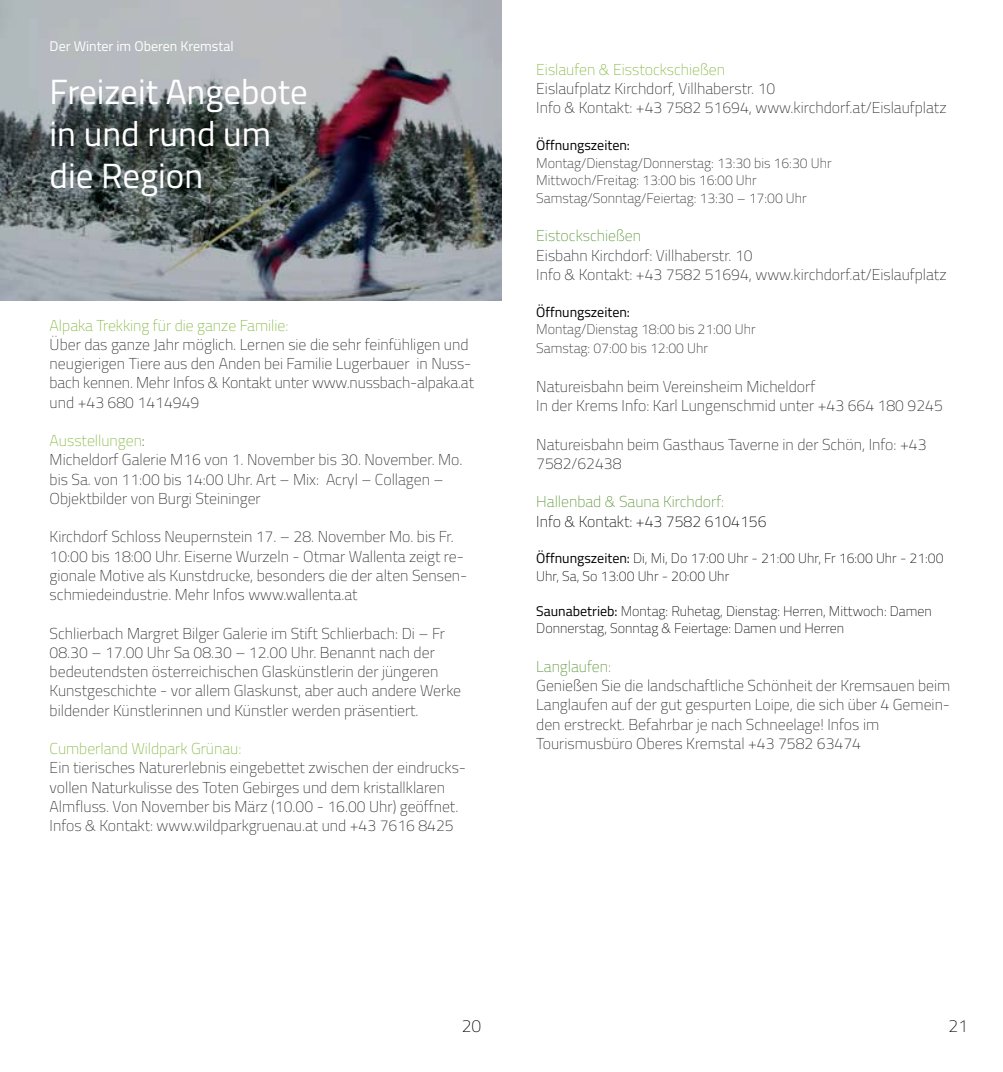
<style>
.page{position:relative;width:1003px;height:1072px;background:#fff}
.page>*{position:absolute;margin:0;border:0;box-sizing:border-box;transform-origin:0 0}
.t1{font:35px/42px "Titillium Web";color:#fff}
.t2{font:100 17.5px "Titillium Web";color:#000}
.t3{font:100 15.75px/19.2px "Titillium Web";color:#292829}
.t4{font:100 15.75px "Titillium Web";color:#80b539}
.t5{font:100 15.75px "Titillium Web";color:#589231}
.t6{font:100 15.75px "Titillium Web";color:#000}
.t7{font:100 14px/17.5px "Titillium Web";color:#000}
.t8{font:100 14px/17.5px "Titillium Web";color:#292829}
.t9{font:14px "Titillium Web";color:#000}
.t10{font:14px "Titillium Web";color:#fff}
.s1{color:#80b539}
.s2{font-weight:400}
</style>
<div class="page">
<svg style="left:0;top:0;width:501px;height:300px;background:#7e8286"></svg>
<p class="t10" style="left:50px;top:36px;width:185px">Der Winter im Oberen Kremstal</p>
<h1 class="t1" style="left:50px;top:69px;width:259px">Freizeit Angebote in und rund um die Region</h1>
<p class="t4" style="left:50px;top:314px;width:240px">Alpaka Trekking für die ganze Familie:</p>
<p class="t3" style="left:50px;top:334px;width:426px">Über das ganze Jahr möglich. Lernen sie die sehr feinfühligen und neugierigen Tiere aus den Anden bei Familie Lugerbauer in Nuss&shy;bach kennen. Mehr Infos &amp; Kontakt unter www.nussbach-alpaka.at und +43 680 1414949</p>
<p class="t3" style="left:50px;top:430px;width:414px"><span class="s1">Ausstellungen</span>:<br>Micheldorf Galerie M16 von 1. November bis 30. November. Mo. bis Sa. von 11:00 bis 14:00 Uhr. Art – Mix: Acryl – Collagen – Objektbilder von Burgi Steininger</p>
<p class="t3" style="left:50px;top:526px;width:419px">Kirchdorf Schloss Neupernstein 17. – 28. November Mo. bis Fr.<br>10:00 bis 18:00 Uhr. Eiserne Wurzeln - Otmar Wallenta zeigt re&shy;gionale Motive als Kunstdrucke, besonders die der alten Sensen&shy;schmiedeindustrie. Mehr Infos www.wallenta.at</p>
<p class="t3" style="left:50px;top:622px;width:413px">Schlierbach Margret Bilger Galerie im Stift Schlierbach: Di – Fr 08.30 – 17.00 Uhr Sa 08.30 – 12.00 Uhr. Benannt nach der bedeutendsten österreichischen Glaskünstlerin der jüngeren Kunstgeschichte - vor allem Glaskunst, aber auch andere Werke bildender Künstlerinnen und Künstler werden präsentiert.</p>
<p class="t4" style="left:50px;top:737px;width:193px">Cumberland Wildpark Grünau:</p>
<p class="t3" style="left:50px;top:757px;width:417px">Ein tierisches Naturerlebnis eingebettet zwischen der eindrucks&shy;vollen Naturkulisse des Toten Gebirges und dem kristallklaren Almfluss. Von November bis März (10.00 - 16.00 Uhr) geöffnet.<br>Infos &amp; Kontakt: www.wildparkgruenau.at und +43 7616 8425</p>
<p class="t4" style="left:536px;top:58px;width:190px">Eislaufen &amp; Eisstockschießen</p>
<p class="t3" style="left:536px;top:78px;width:411px">Eislaufplatz Kirchdorf, Villhaberstr. 10<br>Info &amp; Kontakt: +43 7582 51694, www.kirchdorf.at/Eislaufplatz</p>
<p class="t9" style="left:536px;top:135px;width:95px">Öffnungszeiten:</p>
<p class="t8" style="left:536px;top:153px;width:297px">Montag/Dienstag/Donnerstag: 13:30 bis 16:30 Uhr<br>Mittwoch/Freitag: 13:00 bis 16:00 Uhr<br>Samstag/Sonntag/Feiertag: 13:30 – 17:00 Uhr</p>
<p class="t5" style="left:536px;top:224px;width:106px">Eistockschießen</p>
<p class="t3" style="left:536px;top:245px;width:411px">Eisbahn Kirchdorf: Villhaberstr. 10<br>Info &amp; Kontakt: +43 7582 51694, www.kirchdorf.at/Eislaufplatz</p>
<p class="t9" style="left:536px;top:301px;width:95px">Öffnungszeiten:</p>
<p class="t8" style="left:536px;top:319px;width:221px;line-height:19.2px">Montag/Dienstag 18:00 bis 21:00 Uhr<br>Samstag: 07:00 bis 12:00 Uhr</p>
<p class="t3" style="left:536px;top:376px;width:408px">Natureisbahn beim Vereinsheim Micheldorf<br>In der Krems Info: Karl Lungenschmid unter +43 664 180 9245</p>
<p class="t3" style="left:536px;top:433px;width:391px">Natureisbahn beim Gasthaus Taverne in der Schön, Info: +43<br>7582/62438</p>
<p class="t5" style="left:536px;top:490px;width:189px">Hallenbad &amp; Sauna Kirchdorf:</p>
<p class="t6" style="left:536px;top:510px;width:232px">Info &amp; Kontakt: +43 7582 6104156</p>
<p class="t7" style="left:536px;top:549px;width:408px"><span class="s2">Öffnungszeiten:</span> Di, Mi, Do 17:00 Uhr - 21:00 Uhr, Fr 16:00 Uhr - 21:00<br>Uhr, Sa, So 13:00 Uhr - 20:00 Uhr</p>
<p class="t7" style="left:536px;top:601px;width:397px"><span class="s2">Saunabetrieb:</span> Montag: Ruhetag, Dienstag: Herren, Mittwoch: Damen<br>Donnerstag, Sonntag &amp; Feiertage: Damen und Herren</p>
<p class="t5" style="left:536px;top:655px;width:76px">Langlaufen:</p>
<p class="t3" style="left:536px;top:675px;width:415px">Genießen Sie die landschaftliche Schönheit der Kremsauen beim Langlaufen auf der gut gespurten Loipe, die sich über 4 Gemein&shy;den erstreckt. Befahrbar je nach Schneelage! Infos im Tourismusbüro Oberes Kremstal +43 7582 63474</p>
<p class="t2" style="left:461px;top:1013px;width:21px">20</p>
<p class="t2" style="left:947px;top:1013px;width:21px">21</p>
</div>
